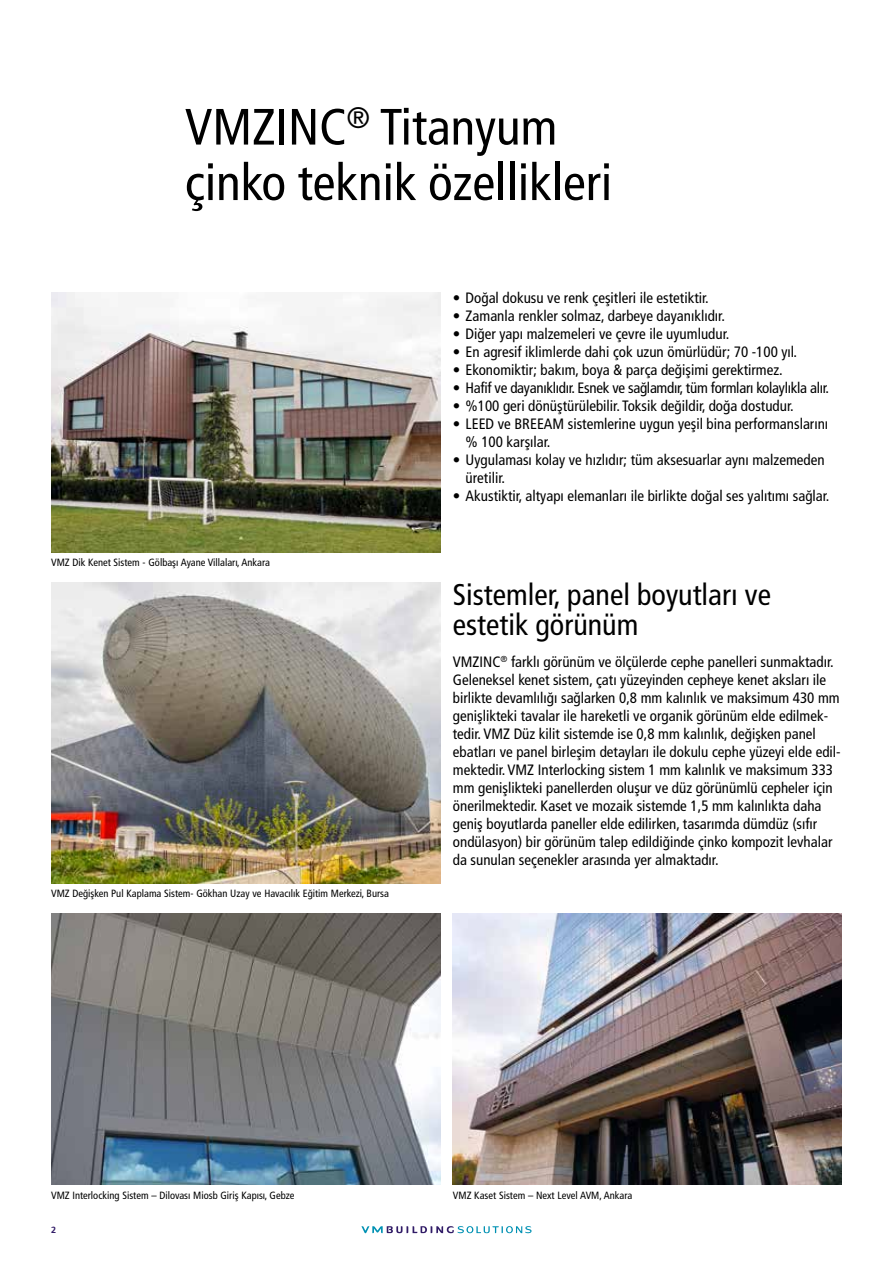
<style>
.page{position:relative;width:893px;height:1263px;background:#fff}
.page>*{position:absolute;margin:0;border:0;box-sizing:border-box;transform-origin:0 0}
.t1{font:condensed 51px/55.5px "Frutiger LT Pro";color:#000}
.t2{font:condensed 30px/30px "Frutiger LT Pro";color:#000}
.t3{font:condensed 15px/18px "Frutiger LT Pro";color:#000}
.t4{font:condensed 15px "Frutiger LT Pro";letter-spacing:-.02em;color:#000}
.t5{font:condensed 10.5px "Frutiger LT Pro";color:#000}
.t6{font:700 9px "Frutiger LT Pro";color:#311c67}
</style>
<div class="page">
<svg style="left:361px;top:1226px;width:171px;height:7px"></svg>
<img style="left:51px;top:292px;width:389px;height:260px">
<img style="left:51px;top:583px;width:389px;height:300px">
<img style="left:453px;top:913px;width:389px;height:271px">
<img style="left:51px;top:913px;width:389px;height:271px">
<h1 class="t1" style="left:185px;top:99px;width:429px">VMZINC<sup>®</sup> Titanyum çinko teknik özellikleri</h1>
<p class="t5" style="left:51px;top:556px;width:220px">VMZ Dik Kenet Sistem - Gölbaşı Ayane Villaları, Ankara</p>
<p class="t5" style="left:51px;top:887px;width:339px">VMZ Değişken Pul Kaplama Sistem- Gökhan Uzay ve Havacılık Eğitim Merkezi, Bursa</p>
<p class="t3" style="left:453px;top:289px;width:257px">• Doğal dokusu ve renk çeşitleri ile estetiktir.</p>
<p class="t3" style="left:453px;top:307px;width:274px">• Zamanla renkler solmaz, darbeye dayanıklıdır.</p>
<p class="t3" style="left:453px;top:325px;width:278px">• Diğer yapı malzemeleri ve çevre ile uyumludur.</p>
<p class="t3" style="left:453px;top:343px;width:346px">• En agresif iklimlerde dahi çok uzun ömürlüdür; 70 -100 yıl.</p>
<p class="t3" style="left:453px;top:361px;width:332px">• Ekonomiktir; bakım, boya &amp; parça değişimi gerektirmez.</p>
<p class="t4" style="left:453px;top:379px;width:378px">• Hafif ve dayanıklıdır. Esnek ve sağlamdır, tüm formları kolaylıkla alır.</p>
<p class="t3" style="left:453px;top:397px;width:342px">• %100 geri dönüştürülebilir. Toksik değildir, doğa dostudur.</p>
<p class="t3" style="left:466px;top:415px;width:364px;text-indent:-13px">• LEED ve BREEAM sistemlerine uygun yeşil bina performanslarını % 100 karşılar.</p>
<p class="t3" style="left:466px;top:451px;width:360px;text-indent:-13px">• Uygulaması kolay ve hızlıdır; tüm aksesuarlar aynı malzemeden üretilir.</p>
<p class="t3" style="left:453px;top:487px;width:378px">• Akustiktir, altyapı elemanları ile birlikte doğal ses yalıtımı sağlar.</p>
<h2 class="t2" style="left:453px;top:580px;width:320px">Sistemler, panel boyutları ve estetik görünüm</h2>
<p class="t3" style="left:453px;top:653px;width:389px">VMZINC<sup>®</sup> farklı görünüm ve ölçülerde cephe panelleri sunmaktadır.<br>Geleneksel kenet sistem, çatı yüzeyinden cepheye kenet aksları ile birlikte devamlılığı sağlarken 0,8 mm kalınlık ve maksimum 430 mm genişlikteki tavalar ile hareketli ve organik görünüm elde edilmek&shy;tedir. VMZ Düz kilit sistemde ise 0,8 mm kalınlık, değişken panel ebatları ve panel birleşim detayları ile dokulu cephe yüzeyi elde edil&shy;mektedir. VMZ Interlocking sistem 1 mm kalınlık ve maksimum 333 mm genişlikteki panellerden oluşur ve düz görünümlü cepheler için önerilmektedir. Kaset ve mozaik sistemde 1,5 mm kalınlıkta daha geniş boyutlarda paneller elde edilirken, tasarımda dümdüz (sıfır ondülasyon) bir görünüm talep edildiğinde çinko kompozit levhalar da sunulan seçenekler arasında yer almaktadır.</p>
<p class="t5" style="left:51px;top:1189px;width:245px">VMZ Interlocking Sistem – Dilovası Miosb Giriş Kapısı, Gebze</p>
<p class="t6" style="left:51px;top:1224px;width:7px">2</p>
<p class="t5" style="left:453px;top:1189px;width:181px">VMZ Kaset Sistem – Next Level AVM, Ankara</p>
</div>
